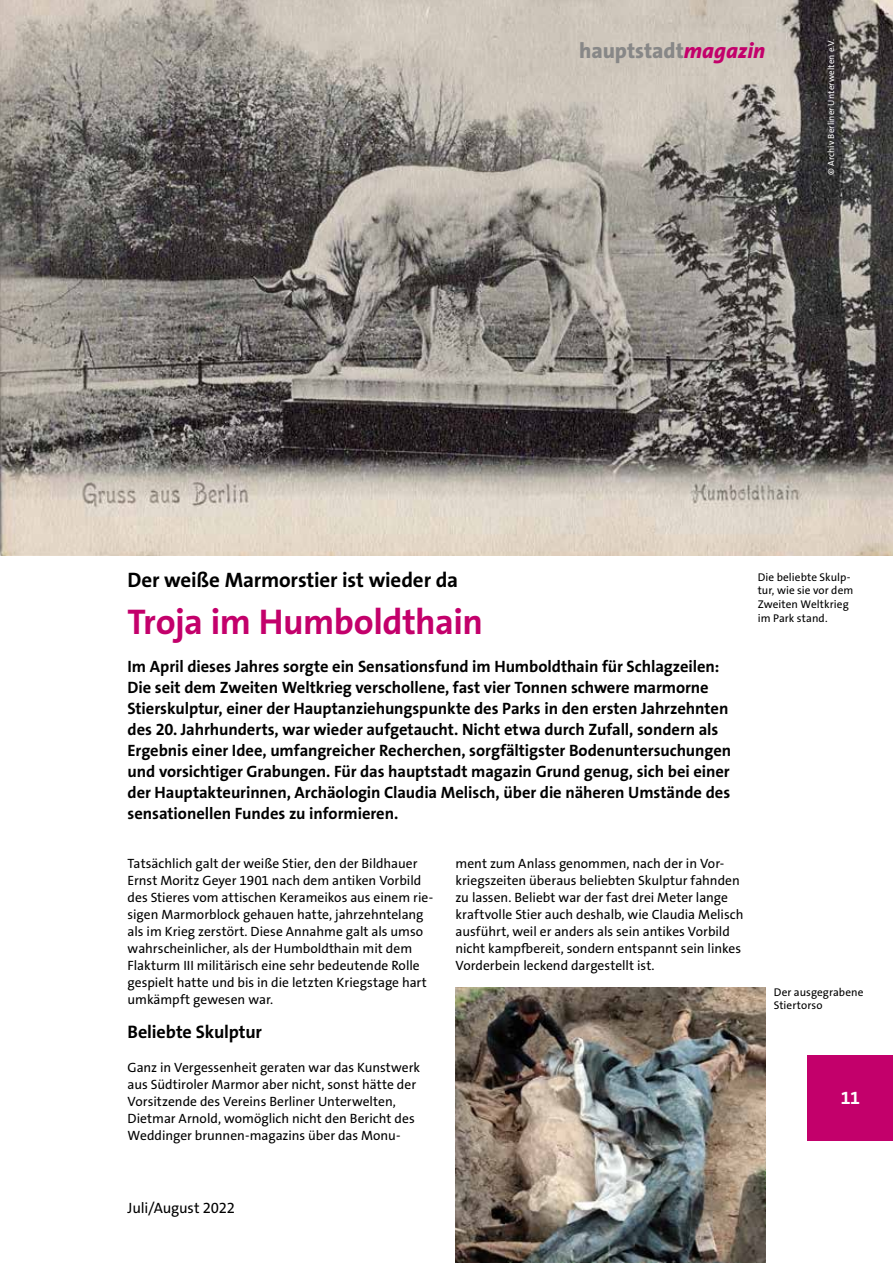
<style>
.page{position:relative;width:893px;height:1263px;background:#fff}
.page>*{position:absolute;margin:0;border:0;box-sizing:border-box;transform-origin:0 0}
.t1{font:700 36px "The Sans Os F";letter-spacing:-.015em;color:#c3006b}
.t2{font:800 21.75px "The Sans Os F";letter-spacing:-.005em;color:#878787}
.t3{font:700 21px "The Sans Os F";letter-spacing:-.005em;color:#000}
.t4{font:700 18.15px "The Sans Os F";letter-spacing:-.01em;color:#000}
.t5{font:700 18px "The Sans Os F";color:#fff}
.t6{font:700 16.5px/21px "The Sans Os F";letter-spacing:-.005em;color:#000}
.t7{font:15px "The Sans Os F";letter-spacing:-.01em;color:#000}
.t8{font:13.5px/17px "The Sans Os F";color:#000}
.t9{font:11.25px/13.5px "The Sans Os F";letter-spacing:.005em;color:#000}
.t10{font:9px "The Sans Os F";letter-spacing:.015em;color:#fff}
.s1{font-style:italic;color:#c3006b}
</style>
<div class="page">
<img style="left:0;top:0;width:893px;height:556px">
<img style="left:455px;top:987px;width:310px;height:276px">
<div style="left:808px;top:1056px;width:85px;height:85px;background:#c3006b"></div>
<h2 class="t2" style="left:579px;top:37px;width:188px">hauptstadt<span class="s1">magazin</span></h2>
<p class="t10" style="left:825px;top:175px;width:137px;rotate:-90deg">© Archiv Berliner Unterwelten e.V.</p>
<h3 class="t3" style="left:128px;top:566px;width:332px">Der weiße Marmorstier ist wieder da</h3>
<h1 class="t1" style="left:128px;top:599px;width:357px">Troja im Humboldthain</h1>
<p class="t6" style="left:128px;top:656px;width:605px">Im April dieses Jahres sorgte ein Sensationsfund im Humboldthain für Schlagzeilen:<br>Die seit dem Zweiten Weltkrieg verschollene, fast vier Tonnen schwere marmorne Stierskulptur, einer der Hauptanziehungspunkte des Parks in den ersten Jahrzehnten des 20. Jahrhunderts, war wieder aufgetaucht. Nicht etwa durch Zufall, sondern als Ergebnis einer Idee, umfangreicher Recherchen, sorgfältigster Bodenuntersuchungen und vorsichtiger Grabungen. Für das hauptstadt magazin Grund genug, sich bei einer der Hauptakteurinnen, Archäologin Claudia Melisch, über die näheren Umstände des sensationellen Fundes zu informieren.</p>
<p class="t8" style="left:128px;top:855px;width:307px">Tatsächlich galt der weiße Stier, den der Bildhauer Ernst Moritz Geyer 1901 nach dem antiken Vorbild des Stieres vom attischen Kerameikos aus einem rie&shy;sigen Marmorblock gehauen hatte, jahrzehntelang als im Krieg zerstört. Diese Annahme galt als umso wahrscheinlicher, als der Humboldthain mit dem Flakturm III militärisch eine sehr bedeutende Rolle gespielt hatte und bis in die letzten Kriegstage hart umkämpft gewesen war.</p>
<h3 class="t4" style="left:128px;top:1020px;width:136px">Beliebte Skulptur</h3>
<p class="t8" style="left:128px;top:1059px;width:294px">Ganz in Vergessenheit geraten war das Kunstwerk aus Südtiroler Marmor aber nicht, sonst hätte der Vorsitzende des Vereins Berliner Unterwelten, Dietmar Arnold, womöglich nicht den Bericht des Weddinger brunnen-magazins über das Monu-</p>
<p class="t8" style="left:455px;top:855px;width:289px">ment zum Anlass genommen, nach der in Vor&shy;kriegszeiten überaus beliebten Skulptur fahnden zu lassen. Beliebt war der fast drei Meter lange kraftvolle Stier auch deshalb, wie Claudia Melisch ausführt, weil er anders als sein antikes Vorbild nicht kampfbereit, sondern entspannt sein linkes Vorderbein leckend dargestellt ist.</p>
<p class="t9" style="left:758px;top:570px;width:97px">Die beliebte Skulp&shy;tur, wie sie vor dem<br>Zweiten Weltkrieg im Park stand.</p>
<p class="t9" style="left:774px;top:985px;width:91px">Der ausgegrabene<br>Stiertorso</p>
<h3 class="t5" style="left:841px;top:1087px;width:21px">11</h3>
<p class="t7" style="left:128px;top:1198px;width:109px">Juli/August 2022</p>
</div>
